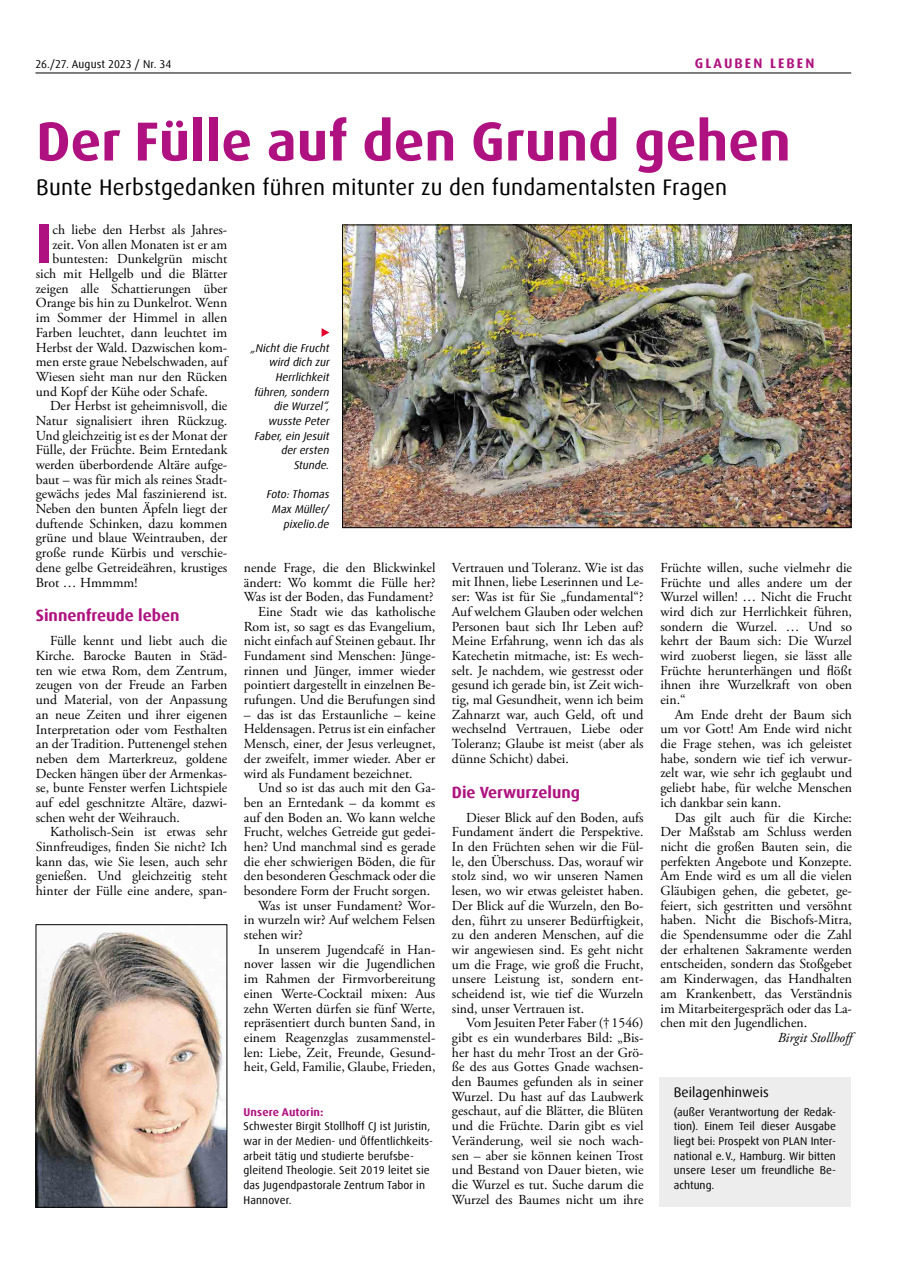
<style>
.page{position:relative;width:908px;height:1276px;background:#fff}
.page>*{position:absolute;margin:0;border:0;box-sizing:border-box;transform-origin:0 0}
.t1{font:700 56.5px "Dax Offc Pro";color:#af1280}
.t2{font:700 55px "Dax Offc Pro";color:#af1280}
.t3{font:22.5px "Dax Offc Pro";letter-spacing:.01em;color:#000}
.t4{font:700 16.25px "Dax Offc Pro";color:#af1280}
.t5{font:13.75px/14.6px "Adobe Garamond Pro";color:#000;text-align:justify}
.t6{font:13.75px "Dax Offc Pro";color:#000}
.t7{font:italic 13.75px "Adobe Garamond Pro";color:#000}
.t8{font:700 13.75px "Dax Offc Pro";letter-spacing:.15em;color:#af1280}
.t9{font:11.25px/14.8px "Dax Offc Pro";letter-spacing:.01em;color:#000}
.t10{font:italic 11.25px/14.8px "Dax Offc Pro";color:#000;text-align:right}
.t11{font:700 11.25px "Dax Offc Pro";letter-spacing:.01em;color:#af1280}
</style>
<div class="page">
<hr style="left:35px;top:73px;width:815px;height:1px;background:#000">
<img style="left:38px;top:932px;width:187px;height:273px">
<div style="left:36px;top:924px;width:191px;height:283px;border:1px solid #000"></div>
<div style="left:659px;top:1076px;width:191px;height:130px;background:#ededed"></div>
<img style="left:344px;top:227px;width:504px;height:299px">
<div style="left:342px;top:225px;width:508px;height:303px;border:1px solid #000"></div>
<svg style="left:321px;top:328px;width:8px;height:9px"></svg>
<p class="t9" style="left:35px;top:56px;width:137px">26./27. August 2023 / Nr. 34</p>
<p class="t8" style="left:694px;top:54px;width:121px">GLAUBEN LEBEN</p>
<h2 class="t2" style="left:36px;top:106px;width:755px">Der Fülle auf den Grund gehen</h2>
<h3 class="t3" style="left:36px;top:173px;width:692px">Bunte Herbstgedanken führen mitunter zu den fundamentalsten Fragen</h3>
<h1 class="t1" style="left:36px;top:207px;width:18px">I</h1>
<p class="t5" style="left:52px;top:223px;width:176px">ch liebe den Herbst als Jahres-</p>
<p class="t5" style="left:52px;top:237px;width:176px">zeit. Von allen Monaten ist er am</p>
<p class="t5" style="left:52px;top:252px;width:176px">buntesten: Dunkelgrün mischt</p>
<p class="t5" style="left:36px;top:267px;width:193px">sich mit Hellgelb und die Blätter</p>
<p class="t5" style="left:36px;top:281px;width:193px">zeigen alle Schattierungen über</p>
<p class="t5" style="left:36px;top:296px;width:193px">Orange bis hin zu Dunkelrot. Wenn</p>
<p class="t5" style="left:36px;top:311px;width:193px">im Sommer der Himmel in allen</p>
<p class="t5" style="left:36px;top:326px;width:193px">Farben leuchtet, dann leuchtet im</p>
<p class="t5" style="left:36px;top:340px;width:193px">Herbst der Wald. Dazwischen kom-</p>
<p class="t5" style="left:36px;top:355px;width:193px">men erste graue Nebelschwaden, auf</p>
<p class="t5" style="left:36px;top:370px;width:193px">Wiesen sieht man nur den Rücken</p>
<p class="t5" style="left:36px;top:384px;width:174px">und Kopf der Kühe oder Schafe.</p>
<p class="t5" style="left:50px;top:399px;width:179px">Der Herbst ist geheimnisvoll, die</p>
<p class="t5" style="left:36px;top:414px;width:193px">Natur signalisiert ihren Rückzug.</p>
<p class="t5" style="left:36px;top:428px;width:193px">Und gleichzeitig ist es der Monat der</p>
<p class="t5" style="left:36px;top:443px;width:193px">Fülle, der Früchte. Beim Erntedank</p>
<p class="t5" style="left:36px;top:458px;width:193px">werden überbordende Altäre aufge-</p>
<p class="t5" style="left:36px;top:472px;width:193px">baut – was für mich als reines Stadt-</p>
<p class="t5" style="left:36px;top:487px;width:193px">gewächs jedes Mal faszinierend ist.</p>
<p class="t5" style="left:36px;top:502px;width:193px">Neben den bunten Äpfeln liegt der</p>
<p class="t5" style="left:36px;top:516px;width:193px">duftende Schinken, dazu kommen</p>
<p class="t5" style="left:36px;top:531px;width:193px">grüne und blaue Weintrauben, der</p>
<p class="t5" style="left:36px;top:546px;width:193px">große runde Kürbis und verschie-</p>
<p class="t5" style="left:36px;top:560px;width:193px">dene gelbe Getreideähren, krustiges</p>
<p class="t5" style="left:36px;top:575px;width:103px">Brot … Hmmmm!</p>
<p class="t4" style="left:36px;top:605px;width:145px">Sinnenfreude leben</p>
<p class="t5" style="left:36px;top:634px;width:193px;text-indent:14px">Fülle kennt und liebt auch die Kirche. Barocke Bauten in Städ&shy;ten wie etwa Rom, dem Zentrum, zeugen von der Freude an Farben und Material, von der Anpassung an neue Zeiten und ihrer eigenen Interpretation oder vom Festhalten an der Tradition. Puttenengel stehen neben dem Marterkreuz, goldene Decken hängen über der Armenkas&shy;se, bunte Fenster werfen Lichtspiele auf edel geschnitzte Altäre, dazwi&shy;schen weht der Weihrauch.</p>
<p class="t5" style="left:36px;top:825px;width:193px;text-indent:14px">Katholisch-Sein ist etwas sehr Sinnfreudiges, finden Sie nicht? Ich kann das, wie Sie lesen, auch sehr genießen. Und gleichzeitig steht hinter der Fülle eine andere, span-</p>
<p class="t10" style="left:251px;top:340px;width:80px">„Nicht die Frucht wird dich zur<br>Herrlichkeit führen, sondern die Wurzel“, wusste Peter<br>Faber, ein Jesuit der ersten<br>Stunde.</p>
<p class="t10" style="left:266px;top:487px;width:64px">Foto: Thomas<br>Max Müller/ pixelio.de</p>
<p class="t5" style="left:244px;top:560px;width:193px;text-align:right">nende Frage, die den Blickwinkel ändert: Wo kommt die Fülle her?<br>Was ist der Boden, das Fundament?<br>Eine Stadt wie das katholische Rom ist, so sagt es das Evangelium, nicht einfach auf Steinen gebaut. Ihr Fundament sind Menschen: Jünge&shy;rinnen und Jünger, immer wieder pointiert dargestellt in einzelnen Be&shy;rufungen. Und die Berufungen sind</p>
<p class="t5" style="left:244px;top:707px;width:193px">– das ist das Erstaunliche – keine Heldensagen. Petrus ist ein einfacher Mensch, einer, der Jesus verleugnet, der zweifelt, immer wieder. Aber er wird als Fundament bezeichnet.</p>
<p class="t5" style="left:258px;top:781px;width:179px">Und so ist das auch mit den Ga-</p>
<p class="t5" style="left:244px;top:795px;width:193px">ben an Erntedank – da kommt es</p>
<p class="t5" style="left:244px;top:810px;width:193px">auf den Boden an. Wo kann welche</p>
<p class="t5" style="left:244px;top:825px;width:193px">Frucht, welches Getreide gut gedei-</p>
<p class="t5" style="left:244px;top:840px;width:193px">hen? Und manchmal sind es gerade</p>
<p class="t5" style="left:244px;top:854px;width:193px">die eher schwierigen Böden, die für</p>
<p class="t5" style="left:244px;top:869px;width:193px">den besonderen Geschmack oder die</p>
<p class="t5" style="left:244px;top:884px;width:188px">besondere Form der Frucht sorgen.</p>
<p class="t5" style="left:258px;top:898px;width:179px">Was ist unser Fundament? Wor-</p>
<p class="t5" style="left:244px;top:913px;width:193px">in wurzeln wir? Auf welchem Felsen</p>
<p class="t5" style="left:244px;top:928px;width:60px">stehen wir?</p>
<p class="t5" style="left:258px;top:942px;width:179px">In unserem Jugendcafé in Han-</p>
<p class="t5" style="left:244px;top:957px;width:193px">nover lassen wir die Jugendlichen</p>
<p class="t5" style="left:244px;top:972px;width:193px">im Rahmen der Firmvorbereitung</p>
<p class="t5" style="left:244px;top:986px;width:193px">einen Werte-Cocktail mixen: Aus</p>
<p class="t5" style="left:244px;top:1001px;width:193px">zehn Werten dürfen sie fünf Werte,</p>
<p class="t5" style="left:244px;top:1016px;width:193px">repräsentiert durch bunten Sand, in</p>
<p class="t5" style="left:244px;top:1030px;width:193px">einem Reagenzglas zusammenstel-</p>
<p class="t5" style="left:244px;top:1045px;width:193px">len: Liebe, Zeit, Freunde, Gesund-</p>
<p class="t5" style="left:244px;top:1060px;width:193px">heit, Geld, Familie, Glaube, Frieden,</p>
<p class="t11" style="left:243px;top:1104px;width:81px">Unsere Autorin:</p>
<p class="t9" style="left:243px;top:1119px;width:191px">Schwester Birgit Stollhoff CJ ist Juristin, war in der Medien- und Öffentlichkeits&shy;arbeit tätig und studierte berufsbe&shy;gleitend Theologie. Seit 2019 leitet sie das Jugendpastorale Zentrum Tabor in Hannover.</p>
<p class="t5" style="left:452px;top:560px;width:193px">Vertrauen und Toleranz. Wie ist das mit Ihnen, liebe Leserinnen und Le&shy;ser: Was ist für Sie „fundamental“?<br>Auf welchem Glauben oder welchen Personen baut sich Ihr Leben auf?<br>Meine Erfahrung, wenn ich das als Katechetin mitmache, ist: Es wech&shy;selt. Je nachdem, wie gestresst oder gesund ich gerade bin, ist Zeit wich&shy;tig, mal Gesundheit, wenn ich beim Zahnarzt war, auch Geld, oft und wechselnd Vertrauen, Liebe oder Toleranz; Glaube ist meist (aber als dünne Schicht) dabei.</p>
<p class="t4" style="left:452px;top:781px;width:129px">Die Verwurzelung</p>
<p class="t5" style="left:452px;top:810px;width:193px;text-indent:14px">Dieser Blick auf den Boden, aufs Fundament ändert die Perspektive.<br>In den Früchten sehen wir die Fül&shy;le, den Überschuss. Das, worauf wir stolz sind, wo wir unseren Namen lesen, wo wir etwas geleistet haben.<br>Der Blick auf die Wurzeln, den Bo&shy;den, führt zu unserer Bedürftigkeit, zu den anderen Menschen, auf die wir angewiesen sind. Es geht nicht um die Frage, wie groß die Frucht, unsere Leistung ist, sondern ent&shy;scheidend ist, wie tief die Wurzeln sind, unser Vertrauen ist.</p>
<p class="t5" style="left:452px;top:1016px;width:193px;text-indent:14px">Vom Jesuiten Peter Faber (†1546) gibt es ein wunderbares Bild: „Bis&shy;her hast du mehr Trost an der Grö&shy;ße des aus Gottes Gnade wachsen&shy;den Baumes gefunden als in seiner Wurzel. Du hast auf das Laubwerk geschaut, auf die Blätter, die Blüten und die Früchte. Darin gibt es viel Veränderung, weil sie noch wach&shy;sen – aber sie können keinen Trost und Bestand von Dauer bieten, wie die Wurzel es tut. Suche darum die Wurzel des Baumes nicht um ihre</p>
<p class="t5" style="left:660px;top:560px;width:193px">Früchte willen, suche vielmehr die Früchte und alles andere um der Wurzel willen! … Nicht die Frucht wird dich zur Herrlichkeit führen, sondern die Wurzel. … Und so kehrt der Baum sich: Die Wurzel wird zuoberst liegen, sie lässt alle Früchte herunterhängen und flößt ihnen ihre Wurzelkraft von oben ein.“</p>
<p class="t5" style="left:660px;top:707px;width:193px;text-indent:14px">Am Ende dreht der Baum sich um vor Gott! Am Ende wird nicht die Frage stehen, was ich geleistet habe, sondern wie tief ich verwur&shy;zelt war, wie sehr ich geglaubt und geliebt habe, für welche Menschen ich dankbar sein kann.</p>
<p class="t5" style="left:660px;top:810px;width:193px;text-indent:14px">Das gilt auch für die Kirche:<br>Der Maßstab am Schluss werden nicht die großen Bauten sein, die perfekten Angebote und Konzepte.<br>Am Ende wird es um all die vielen Gläubigen gehen, die gebetet, ge&shy;feiert, sich gestritten und versöhnt haben. Nicht die Bischofs-Mitra, die Spendensumme oder die Zahl der erhaltenen Sakramente werden entscheiden, sondern das Stoßgebet am Kinderwagen, das Handhalten am Krankenbett, das Verständnis im Mitarbeitergespräch oder das La&shy;chen mit den Jugendlichen.</p>
<p class="t7" style="left:777px;top:1029px;width:81px">Birgit Stollhoff</p>
<p class="t6" style="left:673px;top:1083px;width:96px">Beilagenhinweis</p>
<p class="t9" style="left:673px;top:1104px;width:163px;text-align:justify">(außer Verantwortung der Redak&shy;tion). Einem Teil dieser Ausgabe liegt bei: Prospekt von PLAN Inter&shy;national e.V., Hamburg. Wir bitten unsere Leser um freundliche Be&shy;achtung.</p>
</div>
